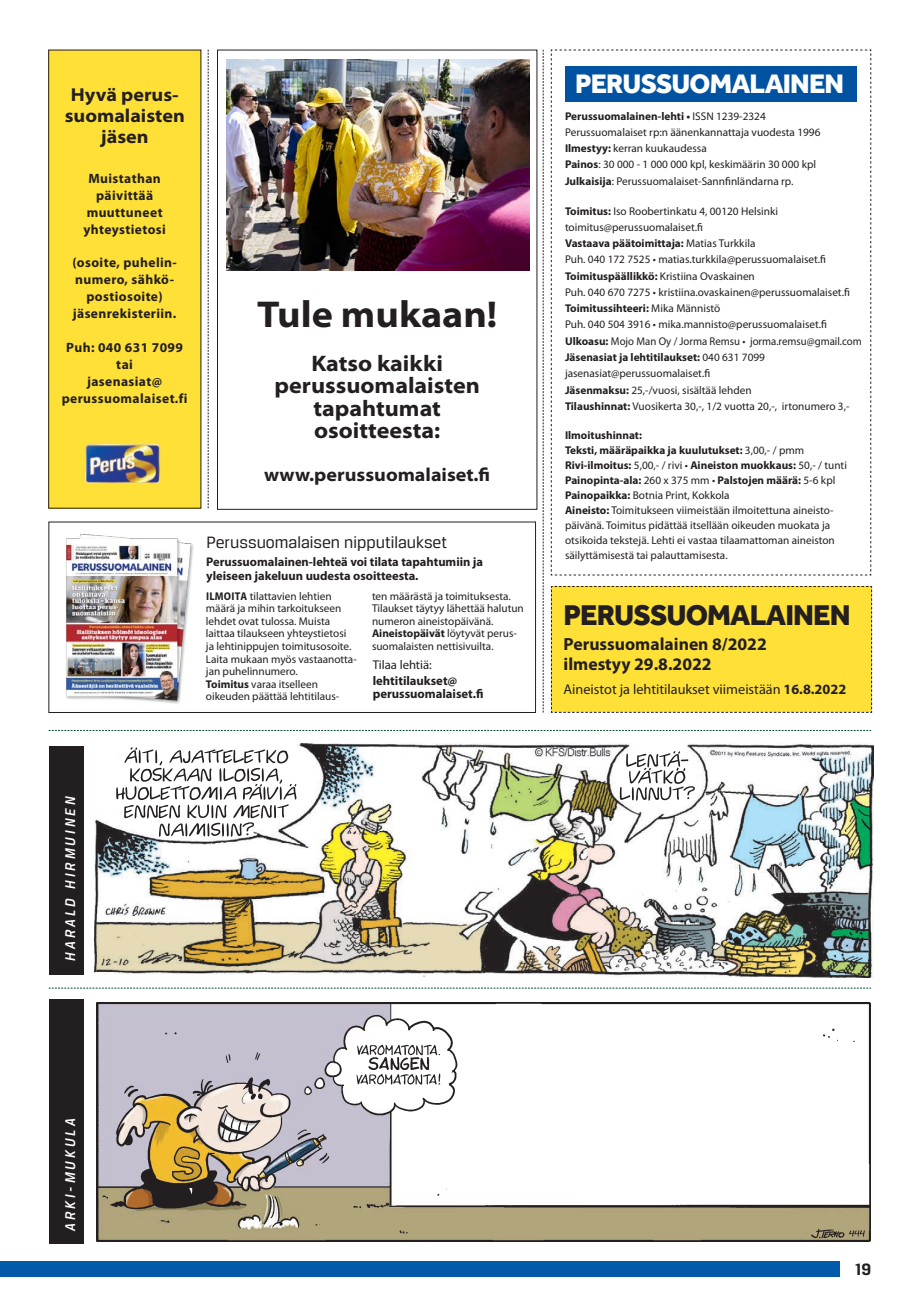
<style>
.page{position:relative;width:922px;height:1312px;background:#fff}
.page>*{position:absolute;margin:0;border:0;box-sizing:border-box;transform-origin:0 0}
.t1{font:700 semi-expanded 37.5px "Myriad Pro";color:#231f20}
.t2{font:800 29.38px "Effra";letter-spacing:-.03em;color:#231f20}
.t3{font:800 27.5px "Effra";letter-spacing:-.03em;color:#fff}
.t4{font:700 semi-expanded 22.5px/22.5px "Myriad Pro";color:#231f20;text-align:center}
.t5{font:700 semi-expanded 18.75px/21.2px "Myriad Pro";color:#231f20;text-align:center}
.t6{font:700 17.62px/20px "Myriad Pro";color:#231f20}
.t7{font:17.5px "Breuer Text";color:#231f20}
.t8{font:700 17.5px "Breuer Text";color:#231f20}
.t9{font:italic 500 15px "Breuer Text";letter-spacing:.19em;color:#fff}
.t10{font:14.25px "Myriad Pro";color:#231f20}
.t11{font:700 13.5px/16.9px "Myriad Pro";letter-spacing:.03em;color:#231f20;text-align:center}
.t12{font:700 12.62px/12.6px "Myriad Pro";color:#231f20}
.t13{font:12.62px "Myriad Pro";color:#231f20}
.t14{font:700 12.5px/13.8px "Myriad Pro";color:#231f20}
.t15{font:11.25px/16.2px "Myriad Pro";color:#231f20}
.s1{font-weight:700;font-stretch:semi-condensed}
.s2{font-weight:700}
</style>
<div class="page">
<div style="left:0;top:1260px;width:840px;height:16px;background:#015aaa"></div>
<img style="left:94px;top:743px;width:778px;height:234px">
<div style="left:96px;top:760px;width:214px;height:36px;background:#fff"></div>
<div style="left:638px;top:750px;width:45px;height:55px;background:#fff"></div>
<div style="left:626px;top:765px;width:22px;height:36px;border:2px solid #fff"></div>
<svg style="left:116px;top:746px;width:181px;height:90px"></svg>
<svg style="left:619px;top:750px;width:75px;height:50px"></svg>
<img style="left:97px;top:1002px;width:773px;height:238px">
<div style="left:49px;top:998px;width:34px;height:245px;background:#231f20"></div>
<div style="left:49px;top:746px;width:34px;height:228px;background:#231f20"></div>
<svg style="left:49px;top:987px;width:821px;height:1px"></svg>
<svg style="left:49px;top:730px;width:821px;height:1px"></svg>
<svg style="left:542px;top:50px;width:1px;height:662px"></svg>
<img style="left:66px;top:533px;width:128px;height:171px">
<svg style="left:208px;top:50px;width:1px;height:458px"></svg>
<div style="left:49px;top:50px;width:152px;height:458px;background:#ffe037"></div>
<div style="left:48px;top:50px;width:153px;height:458px;border:1px solid #231f20"></div>
<img style="left:85px;top:444px;width:76px;height:40px">
<svg style="left:550px;top:49px;width:321px;height:526px"></svg>
<div style="left:565px;top:66px;width:290px;height:35px;background:#0153a2"></div>
<div style="left:550px;top:586px;width:322px;height:127px;background:#ffe037"></div>
<img style="left:226px;top:59px;width:303px;height:211px">
<h3 class="t5" style="left:65px;top:84px;width:121px">Hyvä perus&shy;suomalaisten jäsen</h3>
<p class="t11" style="left:83px;top:170px;width:84px">Muistathan päivittää muuttuneet yhteystietosi</p>
<p class="t11" style="left:72px;top:254px;width:106px">(osoite, puhelin&shy;numero, sähkö&shy;postiosoite) jäsenrekisteriin.</p>
<p class="t11" style="left:62px;top:339px;width:127px">Puh: 040 631 7099 tai<br>jasenasiat@ perussuomalaiset.fi</p>
<h1 class="t1" style="left:257px;top:293px;width:242px">Tule mukaan!</h1>
<h3 class="t4" style="left:274px;top:352px;width:207px">Katso kaikki perussuomalaisten tapahtumat osoitteesta:</h3>
<h3 class="t5" style="left:264px;top:464px;width:227px">www.perussuomalaiset.fi</h3>
<h3 class="t7" style="left:206px;top:532px;width:242px">Perussuomalaisen nipputilaukset</h3>
<p class="t14" style="left:206px;top:555px;width:278px">Perussuomalainen-lehteä voi tilata tapahtumiin ja yleiseen jakeluun uudesta osoitteesta.</p>
<p class="t15" style="left:206px;top:590px;width:152px;line-height:12.5px"><span class="s1">ILMOITA</span> tilattavien lehtien määrä ja mihin tarkoitukseen lehdet ovat tulossa. Muista laittaa tilaukseen yhteystietosi ja lehtinippujen toimitusosoite.<br>Laita mukaan myös vastaanotta&shy;jan puhelinnumero.<br><span class="s2">Toimitus</span> varaa itselleen oikeuden päättää lehtitilaus-</p>
<p class="t15" style="left:372px;top:590px;width:153px;line-height:12.5px">ten määrästä ja toimituksesta.<br>Tilaukset täytyy lähettää halutun numeron aineistopäivänä.<br><span class="s2">Aineistopäivät</span> löytyvät perus&shy;suomalaisten nettisivuilta.</p>
<p class="t13" style="left:373px;top:658px;width:60px">Tilaa lehtiä:</p>
<p class="t12" style="left:373px;top:675px;width:112px">lehtitilaukset@ perussuomalaiset.fi</p>
<h3 class="t9" style="left:62px;top:960px;width:166px;rotate:-90deg">HARALD HIRMUINEN</h3>
<h3 class="t3" style="left:575px;top:68px;width:270px">PERUSSUOMALAINEN</h3>
<p class="t15" style="left:565px;top:108px;width:257px"><span class="s2">Perussuomalainen-lehti •</span> ISSN 1239-2324<br>Perussuomalaiset rp:n äänenkannattaja vuodesta 1996<br><span class="s2">Ilmestyy:</span> kerran kuukaudessa<br><span class="s2">Painos</span>: 30 000 - 1 000 000 kpl, keskimäärin 30 000 kpl <span class="s2">Julkaisija</span>: Perussuomalaiset-Sannfinländarna rp.</p>
<p class="t15" style="left:565px;top:203px;width:298px"><span class="s2">Toimitus:</span> Iso Roobertinkatu 4, 00120 Helsinki toimitus@perussuomalaiset.fi<br><span class="s2">Vastaava päätoimittaja:</span> Matias Turkkila<br>Puh. 040 172 7525 • matias.turkkila@perussuomalaiset.fi <span class="s2">Toimituspäällikkö:</span> Kristiina Ovaskainen<br>Puh. 040 670 7275 • kristiina.ovaskainen@perussuomalaiset.fi <span class="s2">Toimitussihteeri:</span> Mika Männistö<br>Puh. 040 504 3916 • mika.mannisto@perussuomalaiset.fi <span class="s2">Ulkoasu:</span> Mojo Man Oy / Jorma Remsu • jorma.remsu@gmail.com <span class="s2">Jäsenasiat ja lehtitilaukset:</span> 040 631 7099 jasenasiat@perussuomalaiset.fi<br><span class="s2">Jäsenmaksu:</span> 25,-/vuosi, sisältää lehden<br><span class="s2">Tilaushinnat:</span> Vuosikerta 30,-, 1/2 vuotta 20,-, irtonumero 3,-</p>
<p class="t15" style="left:565px;top:427px;width:283px;line-height:15px"><span class="s2">Ilmoitushinnat:<br>Teksti, määräpaikka ja kuulutukset:</span> 3,00,- / pmm <span class="s2">Rivi-ilmoitus:</span> 5,00,- / rivi • <span class="s2">Aineiston muokkaus:</span> 50,- / tunti <span class="s2">Painopinta-ala:</span> 260 x 375 mm • <span class="s2">Palstojen määrä:</span> 5-6 kpl <span class="s2">Painopaikka:</span> Botnia Print, Kokkola<br><span class="s2">Aineisto:</span> Toimitukseen viimeistään ilmoitettuna aineisto&shy;päivänä. Toimitus pidättää itsellään oikeuden muokata ja otsikoida tekstejä. Lehti ei vastaa tilaamattoman aineiston säilyttämisestä tai palauttamisesta.</p>
<h2 class="t2" style="left:563px;top:597px;width:288px">PERUSSUOMALAINEN</h2>
<h3 class="t6" style="left:563px;top:633px;width:205px">Perussuomalainen 8/2022 ilmestyy 29.8.2022</h3>
<p class="t10" style="left:563px;top:681px;width:284px">Aineistot ja lehtitilaukset viimeistään <span class="s2">16.8.2022</span></p>
<h3 class="t9" style="left:62px;top:1230px;width:115px;rotate:-90deg">ARKI-MUKULA</h3>
<h3 class="t8" style="left:854px;top:1259px;width:18px">19</h3>
</div>
